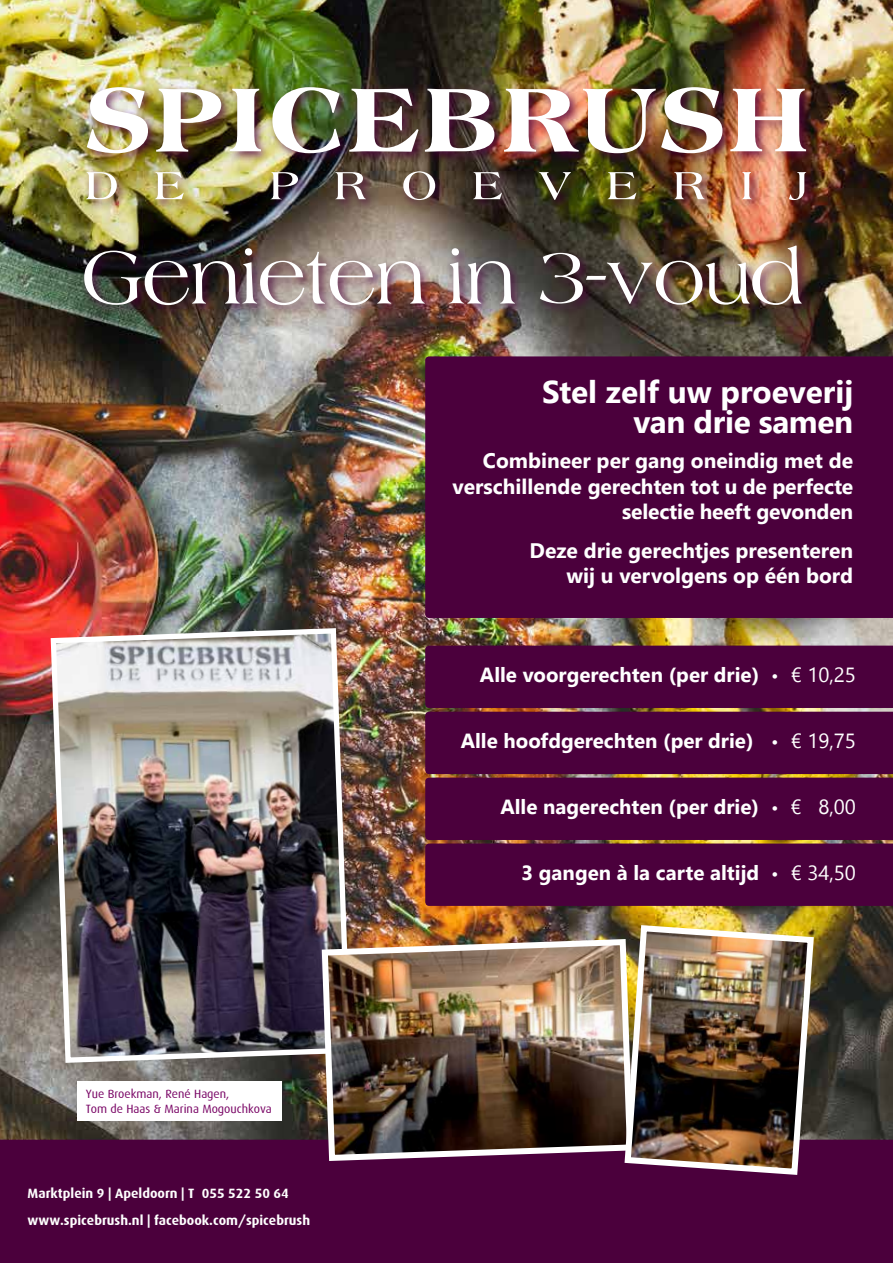
<style>
.page{position:relative;width:893px;height:1263px;background:#fff}
.page>*{position:absolute;margin:0;border:0;box-sizing:border-box;transform-origin:0 0}
.t1{font:67.5px "Americana";letter-spacing:-.01em;color:#fff}
.t2{font:700 31.5px/30px "Segoe UI";letter-spacing:-.005em;color:#fff;text-align:right}
.t3{font:700 21px/25.2px "Segoe UI";color:#fff;text-align:right}
.t4{font:700 20.4px "Segoe UI";color:#fff}
.t5{font:700 13.5px/27px "Dax";color:#fff}
.t6{font:12px/14.4px "Dax";color:#780364}
.s1{font-weight:400}
</style>
<div class="page">
<img style="left:0;top:0;width:893px;height:1140px">
<div style="left:0;top:1140px;width:893px;height:123px;background:#4b003c"></div>
<div style="left:83px;top:83px;width:735px;height:129px;background:#4b003c;opacity:.75"></div>
<img style="left:87px;top:87px;width:61px;height:66px">
<img style="left:156px;top:89px;width:65px;height:63px">
<svg style="left:230px;top:89px;width:31px;height:62px"></svg>
<img style="left:272px;top:87px;width:68px;height:66px">
<svg style="left:349px;top:89px;width:70px;height:63px"></svg>
<svg style="left:425px;top:89px;width:69px;height:63px"></svg>
<img style="left:504px;top:87px;width:218px;height:66px">
<img style="left:730px;top:89px;width:76px;height:62px">
<svg style="left:86px;top:172px;width:31px;height:27px"></svg>
<svg style="left:155px;top:172px;width:29px;height:27px"></svg>
<svg style="left:270px;top:172px;width:28px;height:27px"></svg>
<svg style="left:335px;top:172px;width:31px;height:27px"></svg>
<svg style="left:403px;top:171px;width:32px;height:29px"></svg>
<svg style="left:473px;top:172px;width:29px;height:27px"></svg>
<svg style="left:539px;top:172px;width:32px;height:28px"></svg>
<svg style="left:607px;top:172px;width:29px;height:27px"></svg>
<svg style="left:674px;top:172px;width:31px;height:27px"></svg>
<svg style="left:742px;top:172px;width:10px;height:27px"></svg>
<svg style="left:789px;top:172px;width:17px;height:28px"></svg>
<div style="left:80px;top:242px;width:733px;height:75px;background:#4b003c;opacity:.75"></div>
<div style="left:77px;top:1082px;width:205px;height:39px;background:#fff"></div>
<img style="left:48px;top:625px;width:305px;height:440px">
<img style="left:319px;top:936px;width:302px;height:228px">
<img style="left:621px;top:922px;width:196px;height:256px">
<div style="left:425px;top:356px;width:468px;height:262px;background:#4b003c"></div>
<div style="left:450px;top:376px;width:415px;height:224px;background:#4b003c"></div>
<div style="left:425px;top:646px;width:468px;height:260px;background:#4b003c"></div>
<h1 class="t1" style="left:83px;top:232px;width:722px">Genieten in 3-voud</h1>
<h2 class="t2" style="left:542px;top:376px;width:313px">Stel zelf uw proeverij van drie samen</h2>
<p class="t3" style="left:453px;top:448px;width:402px">Combineer per gang oneindig met de verschillende gerechten tot u de perfecte selectie heeft gevonden</p>
<p class="t3" style="left:530px;top:537px;width:325px">Deze drie gerechtjes presenteren wij u vervolgens op één bord</p>
<p class="t4" style="left:480px;top:658px;width:377px">Alle voorgerechten (per drie) <sup>.</sup> <span class="s1">€ 10,25</span></p>
<p class="t4" style="left:461px;top:724px;width:397px">Alle hoofdgerechten (per drie) <sup>.</sup> <span class="s1">€ 19,75</span></p>
<p class="t4" style="left:500px;top:790px;width:357px">Alle nagerechten (per drie) <sup>.</sup> <span class="s1">€ 8,00</span></p>
<p class="t6" style="left:86px;top:1087px;width:188px">Yue Broekman, René Hagen,<br>Tom de Haas &amp; Marina Mogouchkova</p>
<p class="t5" style="left:28px;top:1180px;width:284px">Marktplein 9 | Apeldoorn | T 055 522 50 64 www.spicebrush.nl | facebook.com/spicebrush</p>
<p class="t4" style="left:521px;top:856px;width:336px">3 gangen à la carte altijd <sup>.</sup> <span class="s1">€ 34,50</span></p>
</div>
